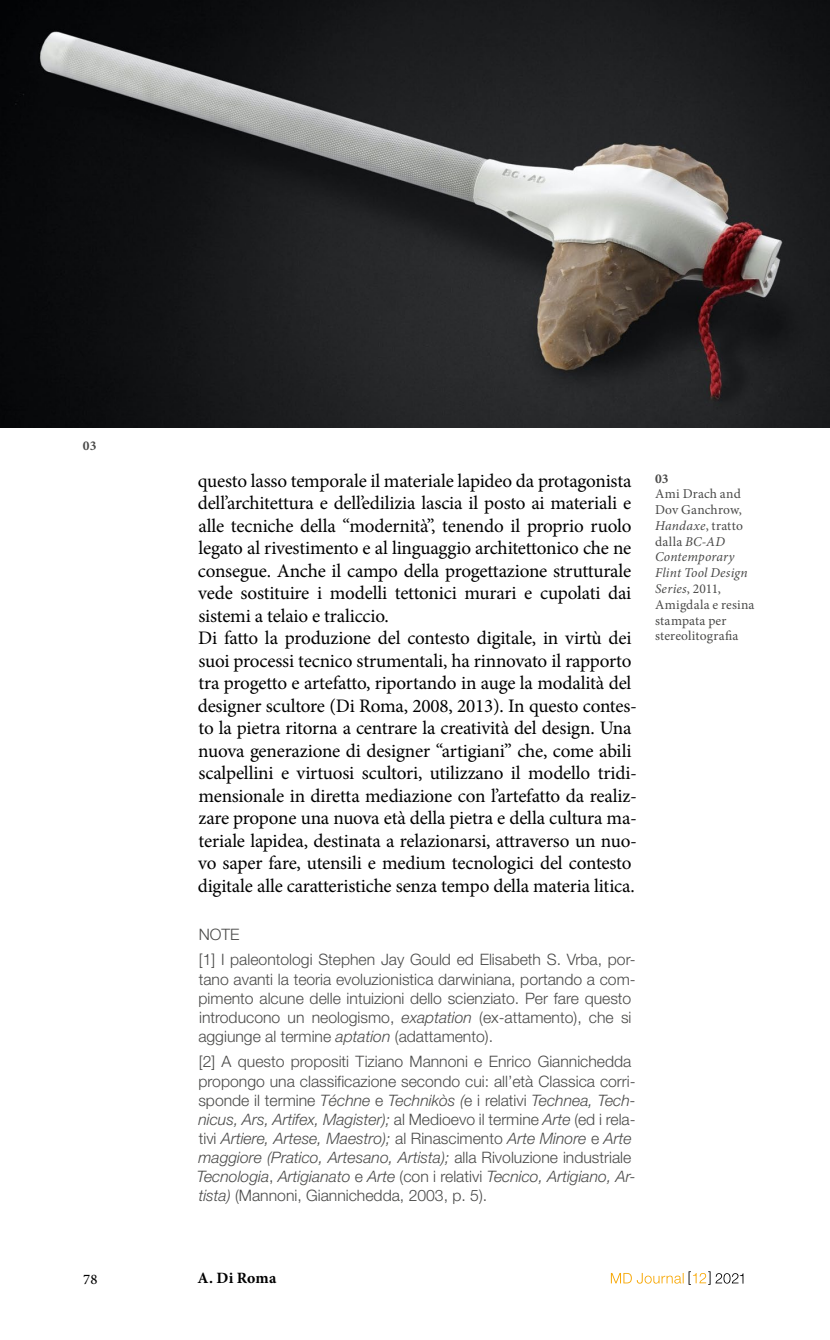
<style>
.page{position:relative;width:830px;height:1340px;background:#fff}
.page>*{position:absolute;margin:0;border:0;box-sizing:border-box;transform-origin:0 0}
.t1{font:19.12px/22.5px "Minion Pro";letter-spacing:-.01em;color:#000}
.t2{font:300 15.75px/19.1px "Helvetica Neue";color:#4a4a49}
.t3{font:700 15.75px "Minion Pro";letter-spacing:.01em;color:#000}
.t4{font:500 14.62px "Minion Pro";color:#000}
.t5{font:13.5px/15.8px "Minion Pro";letter-spacing:.015em;color:#4a4a49}
.t6{font:700 13.5px "Minion Pro";color:#4a4a49}
.s1{font-style:italic}
</style>
<div class="page">
<svg style="left:610px;top:1271px;width:133px;height:13px"></svg>
<img style="left:0;top:0;width:829px;height:428px">
<p class="t6" style="left:83px;top:436px;width:15px">03</p>
<p class="t1" style="left:198px;top:469px;width:440px">questo lasso temporale il materiale lapideo da protagonista dell’architettura e dell’edilizia lascia il posto ai materiali e alle tecniche della “modernità”, tenendo il proprio ruolo legato al rivestimento e al linguaggio architettonico che ne consegue. Anche il campo della progettazione strutturale vede sostituire i modelli tettonici murari e cupolati dai sistemi a telaio e traliccio.<br>Di fatto la produzione del contesto digitale, in virtù dei suoi processi tecnico strumentali, ha rinnovato il rapporto tra progetto e artefatto, riportando in auge la modalità del designer scultore (Di Roma, 2008, 2013). In questo contes&shy;to la pietra ritorna a centrare la creatività del design. Una nuova generazione di designer “artigiani” che, come abili scalpellini e virtuosi scultori, utilizzano il modello tridi&shy;mensionale in diretta mediazione con l’artefatto da realiz&shy;zare propone una nuova età della pietra e della cultura ma&shy;teriale lapidea, destinata a relazionarsi, attraverso un nuo&shy;vo saper fare, utensili e medium tecnologici del contesto digitale alle caratteristiche senza tempo della materia litica.</p>
<p class="t2" style="left:199px;top:921px;width:438px;line-height:25.4px">NOTE<br>[1] I paleontologi Stephen Jay Gould ed Elisabeth S. Vrba, por-</p>
<p class="t2" style="left:198px;top:969px;width:438px">tano avanti la teoria evoluzionistica darwiniana, portando a com&shy;pimento alcune delle intuizioni dello scienziato. Per fare questo introducono un neologismo, <span class="s1">exaptation</span> (ex-attamento), che si aggiunge al termine <span class="s1">aptation</span> (adattamento).</p>
<p class="t2" style="left:197px;top:1052px;width:440px">[2] A questo propositi Tiziano Mannoni e Enrico Giannichedda propongo una classificazione secondo cui: all’età Classica corri&shy;sponde il termine <span class="s1">Téchne</span> e <span class="s1">Technikòs (</span>e i relativi <span class="s1">Technea, Tech&shy;nicus, Ars, Artifex, Magister);</span> al Medioevo il termine <span class="s1">Arte</span> (ed i rela&shy;tivi <span class="s1">Artiere, Artese, Maestro);</span> al Rinascimento <span class="s1">Arte Minore</span> e <span class="s1">Arte maggiore (Pratico, Artesano, Artista);</span> alla Rivoluzione industriale <span class="s1">Tecnologia</span>, <span class="s1">Artigianato</span> e <span class="s1">Arte</span> (con i relativi <span class="s1">Tecnico, Artigiano, Ar&shy;tista)</span> (Mannoni, Giannichedda, 2003, p. 5).</p>
<p class="t6" style="left:654px;top:469px;width:15px">03</p>
<p class="t5" style="left:654px;top:486px;width:101px">Ami Drach and<br>Dov Ganchrow,<br><span class="s1">Handaxe</span>, tratto dalla <span class="s1">BC-AD<br>Contemporary<br>Flint Tool Design<br>Series</span>, 2011,<br>Amigdala e resina stampata per stereolitografia</p>
<p class="t4" style="left:83px;top:1268px;width:16px">78</p>
<p class="t3" style="left:197px;top:1266px;width:80px">A. Di Roma</p>
</div>
